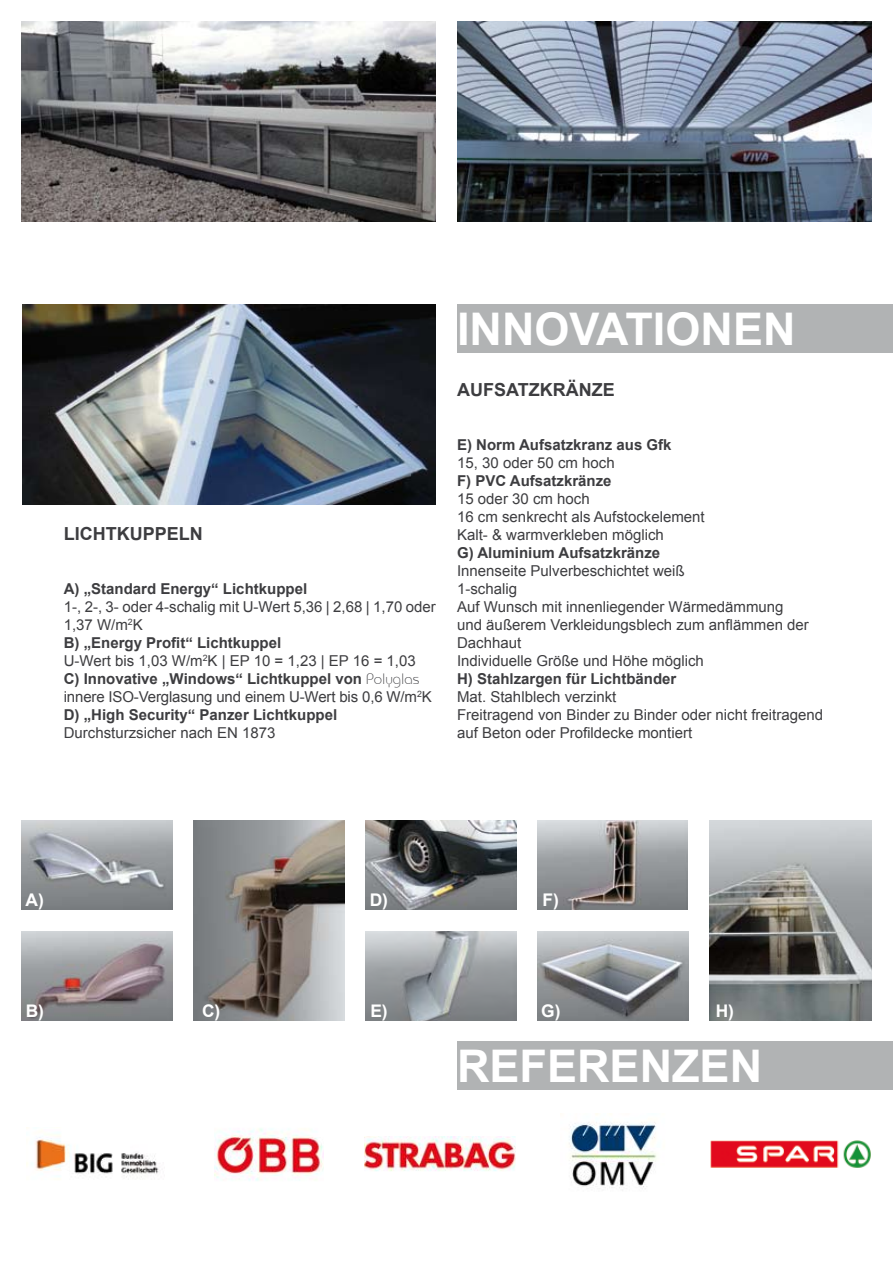
<style>
.page{position:relative;width:893px;height:1263px;background:#fff}
.page>*{position:absolute;margin:0;border:0;box-sizing:border-box;transform-origin:0 0}
.t1{font:700 45px "Arial";color:#fff}
.t2{font:700 18px "Arial";color:#3d3d40}
.t3{font:700 17.4px "Arial";color:#fff}
.t4{font:15px/18px "Arial";color:#3d3d40}
.t5{font:700 15px "Arial";color:#3d3d40}
.s1{font-weight:700}
.s2{font-family:"Bahamas Light Plain"}
</style>
<div class="page">
<img style="left:21px;top:21px;width:415px;height:200px">
<img style="left:457px;top:21px;width:415px;height:200px">
<div style="left:457px;top:304px;width:436px;height:48px;background:#b1b3b4"></div>
<img style="left:21px;top:821px;width:151px;height:89px">
<img style="left:21px;top:931px;width:151px;height:89px">
<img style="left:193px;top:821px;width:151px;height:199px">
<div style="left:457px;top:1042px;width:436px;height:48px;background:#b1b3b4"></div>
<img style="left:365px;top:821px;width:151px;height:89px">
<img style="left:365px;top:931px;width:151px;height:89px">
<img style="left:537px;top:821px;width:150px;height:89px">
<img style="left:537px;top:931px;width:151px;height:89px">
<img style="left:709px;top:821px;width:163px;height:199px">
<img style="left:214px;top:1128px;width:110px;height:53px">
<img style="left:365px;top:1136px;width:151px;height:35px">
<img style="left:569px;top:1114px;width:88px;height:77px">
<img style="left:27px;top:1135px;width:132px;height:42px">
<img style="left:710px;top:1140px;width:161px;height:28px">
<img style="left:22px;top:304px;width:414px;height:200px">
<p class="t2" style="left:64px;top:522px;width:140px">Lichtkuppeln</p>
<p class="t5" style="left:64px;top:579px;width:245px">A) „Standard Energy“ Lichtkuppel</p>
<p class="t4" style="left:64px;top:598px;width:374px">1-, 2-, 3- oder 4-schalig mit U-Wert 5,36 | 2,68 | 1,70 oder 1,37 W/m<sup>2</sup>K<br><span class="s1">B) „Energy Profit“ Lichtkuppel<br></span>U-Wert bis 1,03 W/m<sup>2</sup>K | EP 10 = 1,23 | EP 16 = 1,03<br><span class="s1">C) Innovative „Windows“ Lichtkuppel von</span> <span class="s2">Polyglas </span>innere ISO-Verglasung und einem U-Wert bis 0,6 W/m<sup>2</sup>K <span class="s1">D) „High Security“ Panzer Lichtkuppel</span></p>
<p class="t4" style="left:64px;top:724px;width:213px">Durchsturzsicher nach EN 1873</p>
<h1 class="t1" style="left:457px;top:299px;width:340px">innovationen</h1>
<p class="t2" style="left:457px;top:378px;width:159px">Aufsatzkränze</p>
<p class="t5" style="left:457px;top:435px;width:216px">E) Norm Aufsatzkranz aus Gfk</p>
<p class="t4" style="left:457px;top:454px;width:159px">15, 30 oder 50 cm hoch</p>
<p class="t5" style="left:457px;top:471px;width:156px">F) PVC Aufsatzkränze</p>
<p class="t4" style="left:457px;top:490px;width:249px">15 oder 30 cm hoch<br>16 cm senkrecht als Aufstockelement<br>Kalt- &amp; warmverkleben möglich</p>
<p class="t5" style="left:457px;top:543px;width:205px">G) Aluminium Aufsatzkränze</p>
<p class="t4" style="left:457px;top:562px;width:353px">Innenseite Pulverbeschichtet weiß<br>1-schalig<br>Auf Wunsch mit innenliegender Wärmedämmung und äußerem Verkleidungsblech zum anflämmen der<br>Dachhaut<br>I ndividuelle Größe und Höhe möglich</p>
<p class="t5" style="left:457px;top:669px;width:221px">H) Stahlzargen für Lichtbänder</p>
<p class="t4" style="left:457px;top:688px;width:367px">Mat. Stahlblech verzinkt<br>Freitragend von Binder zu Binder oder nicht freitragend auf Beton oder Profildecke montiert</p>
<p class="t3" style="left:26px;top:889px;width:20px">A)</p>
<p class="t3" style="left:26px;top:999px;width:20px">B)</p>
<p class="t3" style="left:370px;top:889px;width:20px">D)</p>
<p class="t3" style="left:542px;top:889px;width:18px">F)</p>
<p class="t3" style="left:202px;top:999px;width:20px">C)</p>
<p class="t3" style="left:541px;top:999px;width:21px">G)</p>
<p class="t3" style="left:716px;top:999px;width:20px">H)</p>
<p class="t3" style="left:370px;top:999px;width:19px">E)</p>
<h1 class="t1" style="left:457px;top:1037px;width:307px">referenzen</h1>
</div>
